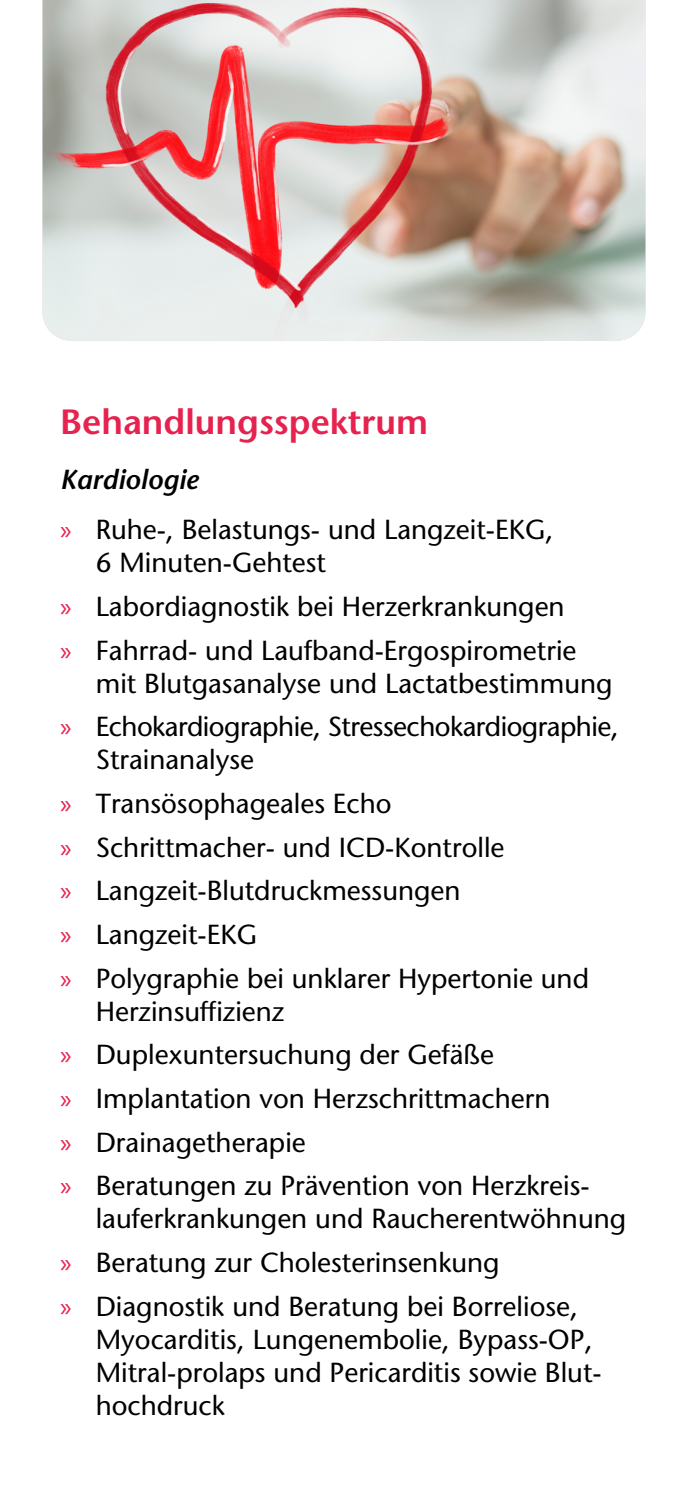
<style>
.page{position:relative;width:688px;height:1489px;background:#fff}
.page>*{position:absolute;margin:0;border:0;box-sizing:border-box;transform-origin:0 0}
.t1{font:600 35px "Stone Sans";color:#e6224f}
.t2{font:27.5px/43.8px "Stone Sans";color:#000}
.t3{font:27.5px/43.8px "Stone Sans";letter-spacing:-.02em;color:#000;text-align:right}
.s1{font-weight:600;font-style:italic}
.s2{font-family:"Myriad Pro";color:#e6224f}
</style>
<div class="page">
<img style="left:43px;top:0;width:602px;height:341px">
<p class="t1" style="left:60px;top:401px;width:369px">Behandlungsspektrum</p>
<p class="t2" style="left:60px;top:453px;width:494px;line-height:50.8px"><span class="s1">Kardiologie<br></span><span class="s2">»</span> Ruhe-, Belastungs- und Langzeit-EKG,</p>
<p class="t2" style="left:60px;top:541px;width:517px;text-indent:35px">6 Minuten-Gehtest<br><span class="s2">»</span> Labordiagnostik bei Herzerkrankungen <span class="s2">»</span> Fahrrad- und Laufband-Ergospirometrie</p>
<p class="t3" style="left:60px;top:661px;width:560px">mit Blutgasanalyse und Lactatbestimmung<br><span class="s2">»</span> Echokardiographie, Stressechokardiographie,</p>
<p class="t2" style="left:60px;top:737px;width:530px;text-indent:35px">Strainanalyse<br><span class="s2">»</span> Transösophageales Echo<br><span class="s2">»</span> Schrittmacher- und ICD-Kontrolle<br><span class="s2">»</span> Langzeit-Blutdruckmessungen<br><span class="s2">»</span> Langzeit-EKG<br><span class="s2">»</span> Polygraphie bei unklarer Hypertonie und</p>
<p class="t2" style="left:60px;top:989px;width:528px;text-indent:35px">Herzinsuffizienz<br><span class="s2">»</span> Duplexuntersuchung der Gefäße<br><span class="s2">»</span> Implantation von Herzschrittmachern<br><span class="s2">»</span> Drainagetherapie<br><span class="s2">»</span> Beratungen zu Prävention von Herzkreis-</p>
<p class="t2" style="left:60px;top:1196px;width:567px;text-indent:35px">lauferkrankungen und Raucherentwöhnung <span class="s2">»</span> Beratung zur Cholesterinsenkung<br><span class="s2">»</span> Diagnostik und Beratung bei Borreliose,</p>
<p class="t2" style="left:96px;top:1322px;width:507px;line-height:33px">Myocarditis, Lungenembolie, Bypass-OP,<br>Mitral-prolaps und Pericarditis sowie Blut&shy;hochdruck</p>
</div>
